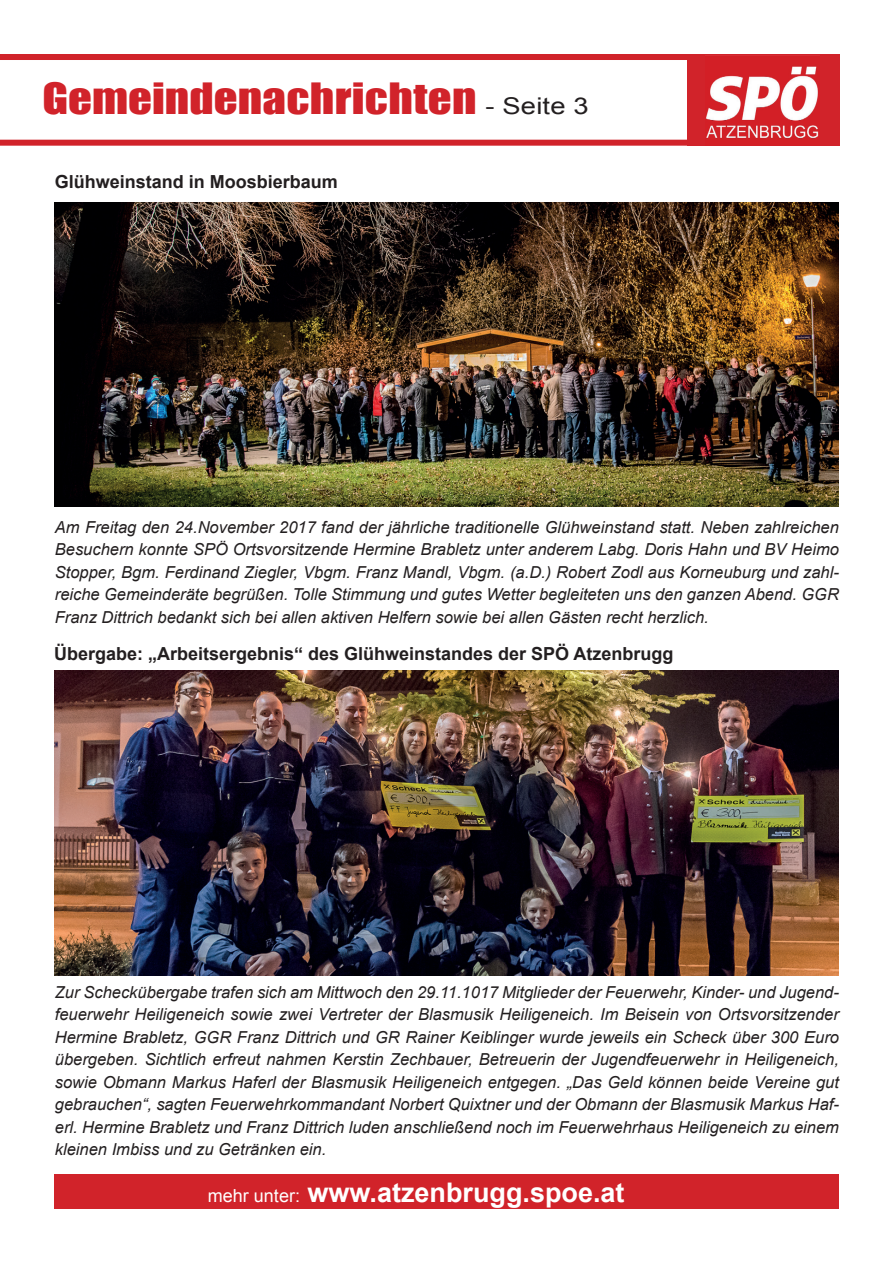
<style>
.page{position:relative;width:893px;height:1263px;background:#fff}
.page>*{position:absolute;margin:0;border:0;box-sizing:border-box;transform-origin:0 0}
.t1{font:39.6px "Impact";letter-spacing:.005em;color:#d1232a;scale:1.18 1}
.t2{font:700 27px "Arial";color:#fff}
.box-text{font:700 18px "Arial";color:#231f20}
.text{font:italic 16.5px/22.5px "Arial";color:#231f20;text-align:justify}
.s1{font-family:"Arial";font-size:23.1px;color:#231f20}
.s2{font-weight:400;font-size:18px}
</style>
<div class="page">
<svg style="left:0;top:54px;width:688px;height:92px"></svg>
<div style="left:688px;top:54px;width:152px;height:92px;background:#d1232a"></div>
<img style="left:706px;top:66px;width:113px;height:73px">
<div style="left:55px;top:1174px;width:784px;height:35px;background:#d1232a"></div>
<img style="left:54px;top:202px;width:785px;height:305px">
<img style="left:55px;top:670px;width:784px;height:305px">
<h1 class="t1" style="left:42px;top:68px;width:464px">Gemeindenachrichten <span class="s1">- Seite 3</span></h1>
<p class="box-text" style="left:55px;top:169px;width:285px">Glühweinstand in Moosbierbaum</p>
<p class="text" style="left:55px;top:516px;width:786px">Am Freitag den 24.November 2017 fand der jährliche traditionelle Glühweinstand statt. Neben zahlreichen Besuchern konnte SPÖ Ortsvorsitzende Hermine Brabletz unter anderem Labg. Doris Hahn und BV Heimo Stopper, Bgm. Ferdinand Ziegler, Vbgm. Franz Mandl, Vbgm. (a.D.) Robert Zodl aus Korneuburg und zahl&shy;reiche Gemeinderäte begrüßen. Tolle Stimmung und gutes Wetter begleiteten uns den ganzen Abend. GGR Franz Dittrich bedankt sich bei allen aktiven Helfern sowie bei allen Gästen recht herzlich.</p>
<p class="box-text" style="left:54px;top:642px;width:621px">Übergabe: „Arbeitsergebnis“ des Glühweinstandes der SPÖ Atzenbrugg</p>
<p class="text" style="left:55px;top:981px;width:786px">Zur Scheckübergabe trafen sich am Mittwoch den 29.11.1017 Mitglieder der Feuerwehr, Kinder- und Jugend&shy;feuerwehr Heiligeneich sowie zwei Vertreter der Blasmusik Heiligeneich. Im Beisein von Ortsvorsitzender Hermine Brabletz, GGR Franz Dittrich und GR Rainer Keiblinger wurde jeweils ein Scheck über 300 Euro übergeben. Sichtlich erfreut nahmen Kerstin Zechbauer, Betreuerin der Jugendfeuerwehr in Heiligeneich, sowie Obmann Markus Haferl der Blasmusik Heiligeneich entgegen. „Das Geld können beide Vereine gut gebrauchen“, sagten Feuerwehrkommandant Norbert Quixtner und der Obmann der Blasmusik Markus Haf&shy;erl. Hermine Brabletz und Franz Dittrich luden anschließend noch im Feuerwehrhaus Heiligeneich zu einem kleinen Imbiss und zu Getränken ein.</p>
<p class="t2" style="left:208px;top:1174px;width:418px"><span class="s2">mehr unter:</span> www.atzenbrugg.spoe.at</p>
</div>
